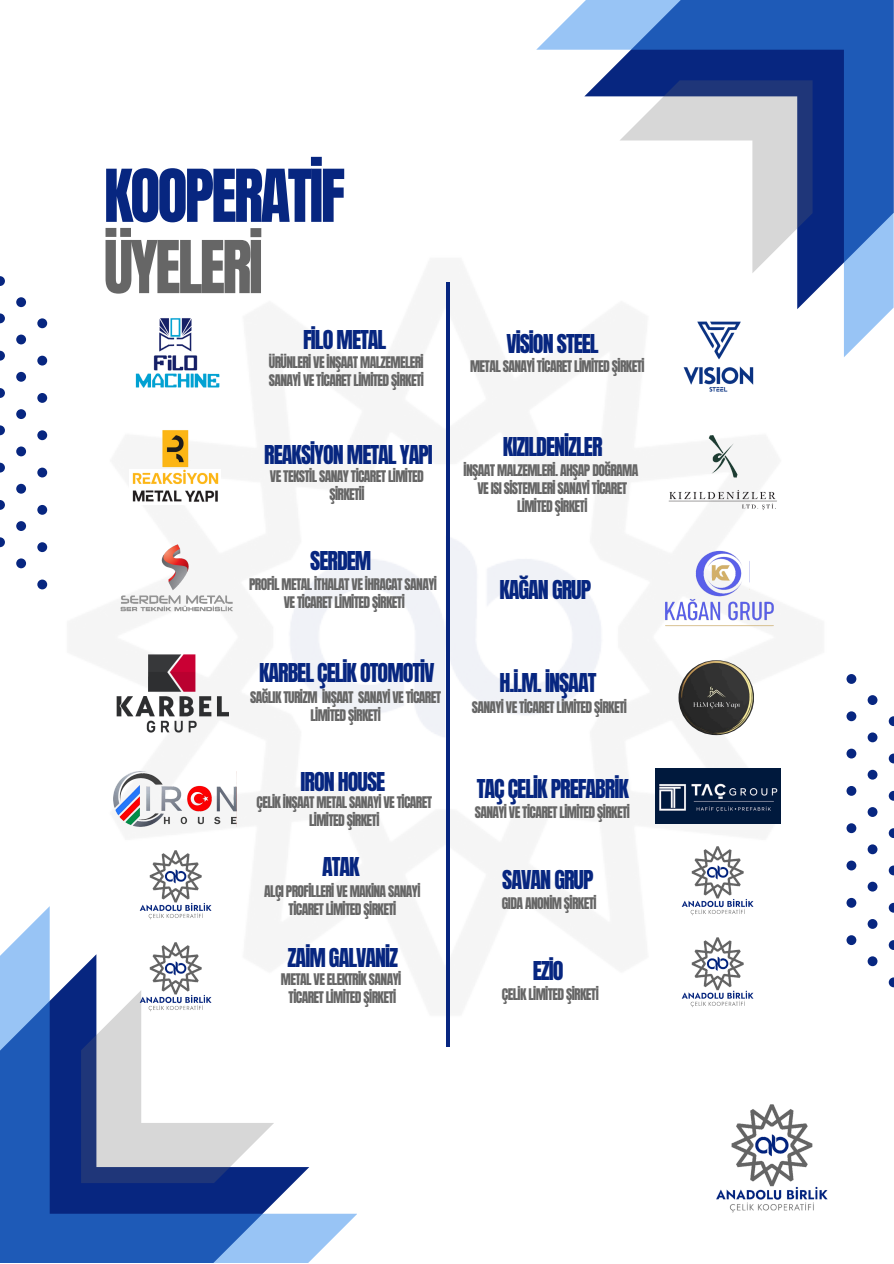
<style>
.page{position:relative;width:894px;height:1264px;background:#fff}
.page>*{position:absolute;margin:0;border:0;box-sizing:border-box;transform-origin:0 0}
.t1{font:61.95px "Anton";letter-spacing:-.045em;color:#072680}
.t2{font:61.95px "Anton";letter-spacing:-.045em;color:#666}
.t3{font:22.05px "Anton";letter-spacing:-.045em;color:#072680}
.t4{font:13.65px/18px "Anton";letter-spacing:-.045em;color:#666;text-align:center}
</style>
<div class="page">
<img style="left:47px;top:282px;width:734px;height:756px">
<svg style="left:846px;top:674px;width:47px;height:314px"></svg>
<svg style="left:0;top:276px;width:47px;height:313px"></svg>
<svg style="left:0;top:906px;width:357px;height:356px"></svg>
<svg style="left:81px;top:990px;width:193px;height:193px"></svg>
<svg style="left:536px;top:1px;width:357px;height:356px"></svg>
<svg style="left:619px;top:80px;width:193px;height:193px"></svg>
<img style="left:716px;top:1104px;width:112px;height:109px">
<img style="left:129px;top:469px;width:92px;height:35px">
<img style="left:160px;top:429px;width:30px;height:40px">
<img style="left:665px;top:431px;width:114px;height:81px">
<img style="left:678px;top:660px;width:75px;height:75px">
<img style="left:655px;top:768px;width:125px;height:55px">
<img style="left:113px;top:771px;width:123px;height:55px">
<img style="left:160px;top:543px;width:32px;height:36px">
<img style="left:118px;top:579px;width:116px;height:47px">
<img style="left:134px;top:314px;width:86px;height:77px">
<img style="left:693px;top:317px;width:51px;height:47px">
<img style="left:680px;top:364px;width:76px;height:31px">
<img style="left:661px;top:596px;width:114px;height:35px">
<img style="left:688px;top:547px;width:61px;height:55px">
<img style="left:148px;top:654px;width:47px;height:39px">
<img style="left:116px;top:697px;width:112px;height:20px">
<img style="left:146px;top:719px;width:52px;height:14px">
<hr style="left:446px;top:282px;width:3px;height:764px;background:#072680">
<img style="left:130px;top:843px;width:94px;height:82px">
<img style="left:671px;top:839px;width:94px;height:82px">
<img style="left:671px;top:930px;width:94px;height:83px">
<img style="left:130px;top:935px;width:94px;height:82px">
<h1 class="t1" style="left:104px;top:151px;width:243px">KOOPERATİF</h1>
<h1 class="t2" style="left:104px;top:222px;width:161px">ÜYELERİ</h1>
<p class="t3" style="left:303px;top:323px;width:85px">FİLO METAL</p>
<p class="t4" style="left:269px;top:353px;width:156px">ÜRÜNLERİ VE İNŞAAT MALZEMELERİ</p>
<p class="t4" style="left:269px;top:371px;width:157px">SANAYİ VE TİCARET LİMİTED ŞİRKETİ</p>
<h2 class="t3" style="left:264px;top:438px;width:170px">REAKSİYON METAL YAPI</h2>
<p class="t4" style="left:270px;top:467px;width:155px">VE TEKSTİL SANAY TİCARET LİMİTED<br>ŞİRKETİİ</p>
<h2 class="t3" style="left:506px;top:328px;width:94px">VİSİON STEEL</h2>
<p class="t4" style="left:470px;top:357px;width:176px">METAL SANAYİ TİCARET LİMİTED ŞİRKETİ</p>
<h2 class="t3" style="left:503px;top:430px;width:101px">KIZILDENİZLER</h2>
<p class="t4" style="left:463px;top:461px;width:176px">İNŞAAT MALZEMLERİ. AHŞAP DOĞRAMA</p>
<h2 class="t4" style="left:477px;top:479px;width:151px">VE ISI SİSTEMLERİ SANAYİ TİCARET<br>LİMİTED ŞİRKETİ</h2>
<h2 class="t3" style="left:310px;top:545px;width:63px">SERDEM</h2>
<p class="t4" style="left:249px;top:576px;width:189px">PROFİL METAL İTHALAT VE İHRACAT SANAYİ<br>VE TİCARET LİMİTED ŞİRKETİ</p>
<p class="t3" style="left:499px;top:574px;width:93px">KAĞAN GRUP</p>
<h2 class="t3" style="left:259px;top:656px;width:177px">KARBEL ÇELİK OTOMOTİV</h2>
<p class="t4" style="left:250px;top:688px;width:192px">SAĞLIK TURİZM İNŞAAT SANAYİ VE TİCARET</p>
<p class="t4" style="left:310px;top:706px;width:72px">LİMİTED ŞİRKETİ</p>
<p class="t3" style="left:300px;top:765px;width:86px">IRON HOUSE</p>
<p class="t4" style="left:256px;top:793px;width:177px">ÇELİK İNŞAAT METAL SANAYİ VE TİCARET<br>LİMİTED ŞİRKETİ</p>
<p class="t3" style="left:322px;top:851px;width:39px">ATAK</p>
<p class="t4" style="left:264px;top:882px;width:158px">ALÇI PROFİLLERİ VE MAKİNA SANAYİ<br>TİCARET LİMİTED ŞİRKETİ</p>
<p class="t3" style="left:287px;top:941px;width:112px">ZAİM GALVANİZ</p>
<h2 class="t4" style="left:281px;top:970px;width:122px">METAL VE ELEKTRİK SANAYİ</h2>
<p class="t4" style="left:288px;top:988px;width:109px">TİCARET LİMİTED ŞİRKETİ</p>
<h2 class="t3" style="left:499px;top:667px;width:99px">H.İ.M. İNŞAAT</h2>
<p class="t4" style="left:471px;top:698px;width:157px">SANAYİ VE TİCARET LİMİTED ŞİRKETİ</p>
<p class="t3" style="left:476px;top:772px;width:153px">TAÇ ÇELİK PREFABRİK</p>
<p class="t4" style="left:474px;top:803px;width:157px">SANAYİ VE TİCARET LİMİTED ŞİRKETİ</p>
<h2 class="t3" style="left:502px;top:863px;width:93px">SAVAN GRUP</h2>
<p class="t4" style="left:502px;top:894px;width:96px">GIDA ANONİM ŞİRKETİ</p>
<h2 class="t3" style="left:532px;top:954px;width:32px">EZİO</h2>
<h2 class="t4" style="left:502px;top:985px;width:98px">ÇELİK LİMİTED ŞİRKETİ</h2>
</div>
